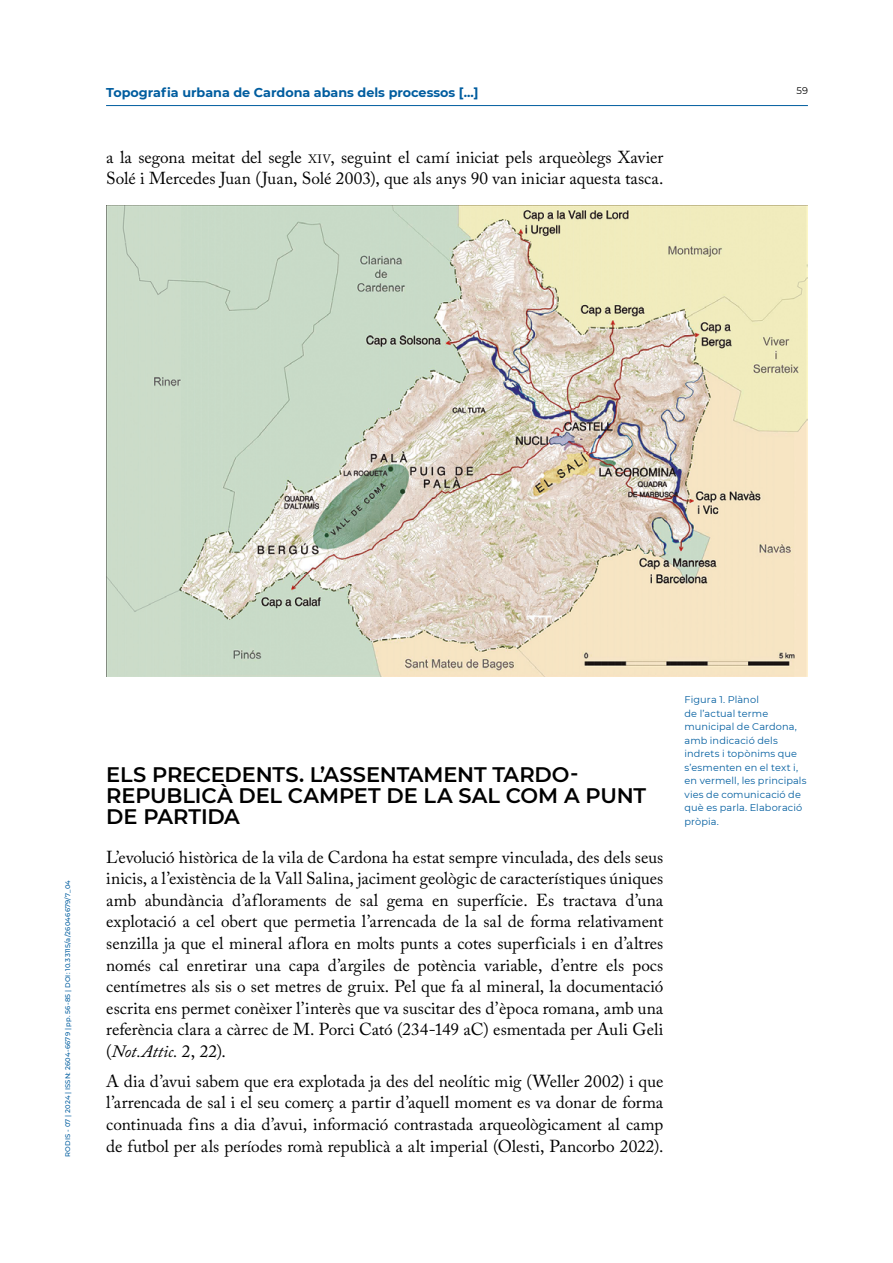
<style>
.page{position:relative;width:893px;height:1263px;background:#fff}
.page>*{position:absolute;margin:0;border:0;box-sizing:border-box;transform-origin:0 0}
.t1{font:600 21px/21px "Montserrat";letter-spacing:-.005em;color:#000}
.t2{font:17.25px/21.6px "Adobe Caslon Pro";color:#000;text-align:justify}
.t3{font:700 12.75px "Montserrat";color:#005d9f}
.t4{font:9.75px/13.5px "Montserrat";letter-spacing:.015em;color:#005d9f}
.t5{font:9.75px "Montserrat";color:#000}
.t6{font:500 6.75px "Montserrat";letter-spacing:.025em;color:#005d9f}
.s1{font-size:12.15px}
.s2{font-style:italic}
</style>
<div class="page">
<hr style="left:106px;top:105px;width:702px;height:1px;background:#005d9f">
<img style="left:106px;top:206px;width:702px;height:470px">
<p class="t3" style="left:106px;top:84px;width:374px">Topografia urbana de Cardona abans dels processos [...]</p>
<p class="t5" style="left:796px;top:84px;width:13px">59</p>
<p class="t2" style="left:106px;top:146px;width:559px">a la segona meitat del segle <span class="s1">XIV</span>, seguint el camí iniciat pels arqueòlegs Xavier<br>Solé i Mercedes Juan (Juan, Solé 2003), que als anys 90 van iniciar aquesta tasca.</p>
<p class="t6" style="left:63px;top:1157px;width:278px;rotate:-90deg">RODIS - 07 | 2024 | ISSN: 2604-6679 | pp. 56-85 | DOI: 10.33115/a/26046679/7_04</p>
<p class="t1" style="left:106px;top:763px;width:541px">ELS PRECEDENTS. L’ASSENTAMENT TARDO-<br>REPUBLICÀ DEL CAMPET DE LA SAL COM A PUNT<br>DE PARTIDA</p>
<p class="t2" style="left:106px;top:846px;width:559px">L’evolució històrica de la vila de Cardona ha estat sempre vinculada, des dels seus inicis, a l’existència de la Vall Salina, jaciment geològic de característiques úniques amb abundància d’afloraments de sal gema en superfície. Es tractava d’una explotació a cel obert que permetia l’arrencada de la sal de forma relativament senzilla ja que el mineral aflora en molts punts a cotes superficials i en d’altres només cal enretirar una capa d’argiles de potència variable, d’entre els pocs centímetres als sis o set metres de gruix. Pel que fa al mineral, la documentació escrita ens permet conèixer l’interès que va suscitar des d’època romana, amb una referència clara a càrrec de M. Porci Cató (234‑149 aC) esmentada per Auli Geli (<span class="s2">Not.Attic.</span> 2, 22).</p>
<p class="t2" style="left:106px;top:1070px;width:559px">A dia d’avui sabem que era explotada ja des del neolític mig (Weller 2002) i que l’arrencada de sal i el seu comerç a partir d’aquell moment es va donar de forma continuada fins a dia d’avui, informació contrastada arqueològicament al camp de futbol per als períodes romà republicà a alt imperial (Olesti, Pancorbo 2022).</p>
<p class="t4" style="left:684px;top:693px;width:124px">Figura 1. Plànol<br>de l’actual terme municipal de Cardona, amb indicació dels indrets i topònims que s’esmenten en el text i, en vermell, les principals vies de comunicació de què es parla. Elaboració pròpia.</p>
</div>
